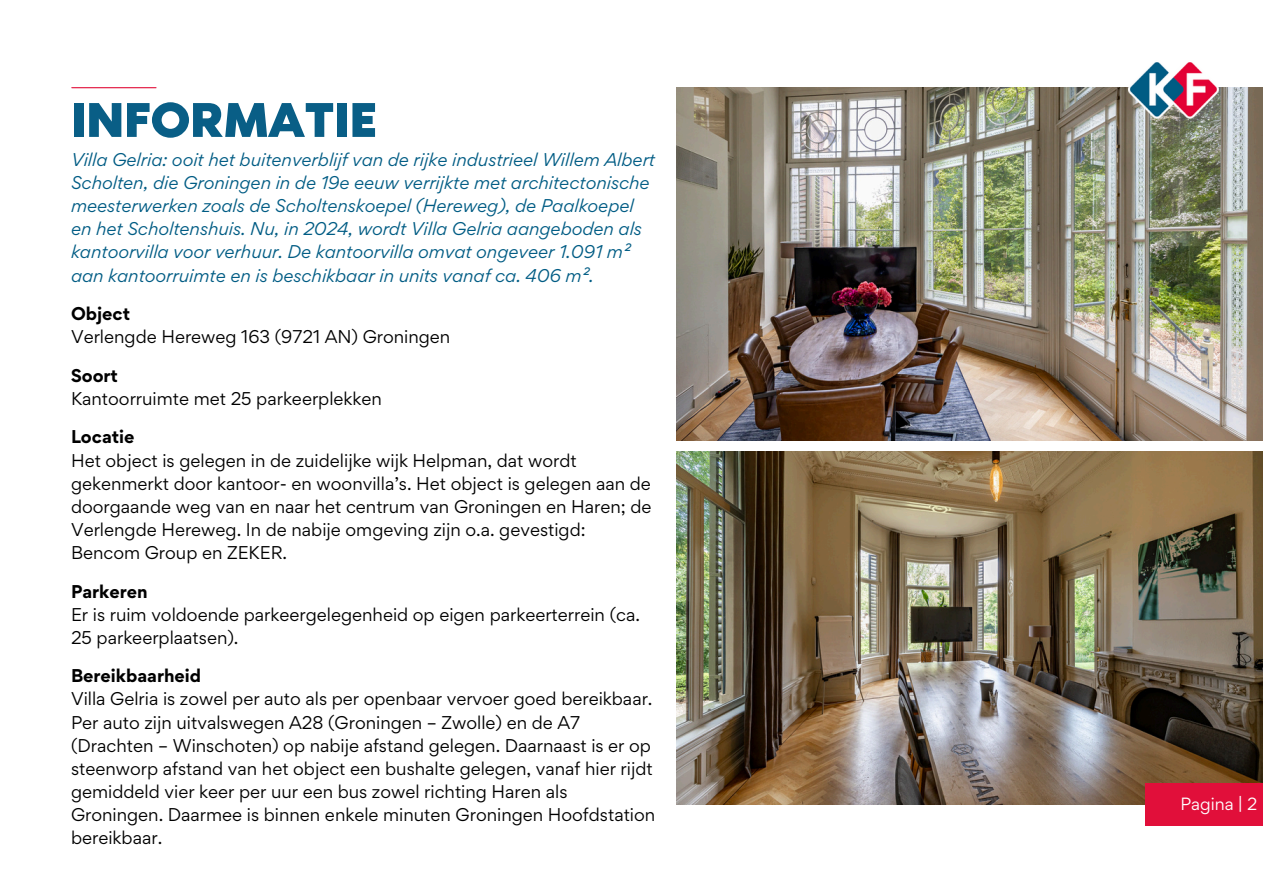
<style>
.page{position:relative;width:1263px;height:894px;background:#fff}
.page>*{position:absolute;margin:0;border:0;box-sizing:border-box;transform-origin:0 0}
.t1{font:61.35px "RTL Media Pro Medium";color:#095e86}
.t2{font:16.5px/23.1px "Gordita";color:#000}
.t3{font:italic 16.5px/23.1px "Gordita";color:#005c84}
.t4{font:700 16.5px "Gordita";color:#000}
.t5{font:15.75px "Gordita";color:#fff}
</style>
<div class="page">
<hr style="left:72px;top:87px;width:84px;height:1px;background:#e10f3a">
<img style="left:677px;top:87px;width:586px;height:353px">
<img style="left:677px;top:451px;width:586px;height:353px">
<img style="left:1128px;top:62px;width:90px;height:57px">
<div style="left:1146px;top:782px;width:117px;height:43px;background:#e10f3a"></div>
<p class="t1" style="left:71px;top:93px;width:307px">INFORMATIE</p>
<p class="t3" style="left:71px;top:148px;width:586px">Villa Gelria: ooit het buitenverblijf van de rijke industrieel Willem Albert Scholten, die Groningen in de 19e eeuw verrijkte met architectonische meesterwerken zoals de Scholtenskoepel (Hereweg), de Paalkoepel en het Scholtenshuis. Nu, in 2024, wordt Villa Gelria aangeboden als kantoorvilla voor verhuur. De kantoorvilla omvat ongeveer 1.091 m² aan kantoorruimte en is beschikbaar in units vanaf ca. 406 m².</p>
<p class="t4" style="left:71px;top:302px;width:61px">Object</p>
<p class="t2" style="left:71px;top:325px;width:381px">Verlengde Hereweg 163 (9721 AN) Groningen</p>
<p class="t4" style="left:71px;top:364px;width:48px">Soort</p>
<p class="t2" style="left:71px;top:386px;width:312px">Kantoorruimte met 25 parkeerplekken</p>
<p class="t4" style="left:71px;top:425px;width:65px">Locatie</p>
<p class="t2" style="left:71px;top:448px;width:582px">Het object is gelegen in de zuidelijke wijk Helpman, dat wordt gekenmerkt door kantoor- en woonvilla’s. Het object is gelegen aan de doorgaande weg van en naar het centrum van Groningen en Haren; de Verlengde Hereweg. In de nabije omgeving zijn o.a. gevestigd:<br>Bencom Group en ZEKER.</p>
<p class="t4" style="left:71px;top:579px;width:78px">Parkeren</p>
<p class="t2" style="left:71px;top:602px;width:570px">Er is ruim voldoende parkeergelegenheid op eigen parkeerterrein (ca.<br>25 parkeerplaatsen).</p>
<p class="t4" style="left:71px;top:664px;width:132px">Bereikbaarheid</p>
<p class="t2" style="left:71px;top:687px;width:586px">Villa Gelria is zowel per auto als per openbaar vervoer goed bereikbaar.<br>Per auto zijn uitvalswegen A28 (Groningen – Zwolle) en de A7 (Drachten – Winschoten) op nabije afstand gelegen. Daarnaast is er op steenworp afstand van het object een bushalte gelegen, vanaf hier rijdt gemiddeld vier keer per uur een bus zowel richting Haren als Groningen. Daarmee is binnen enkele minuten Groningen Hoofdstation bereikbaar.</p>
<p class="t5" style="left:1180px;top:793px;width:78px">Pagina | 2</p>
</div>
